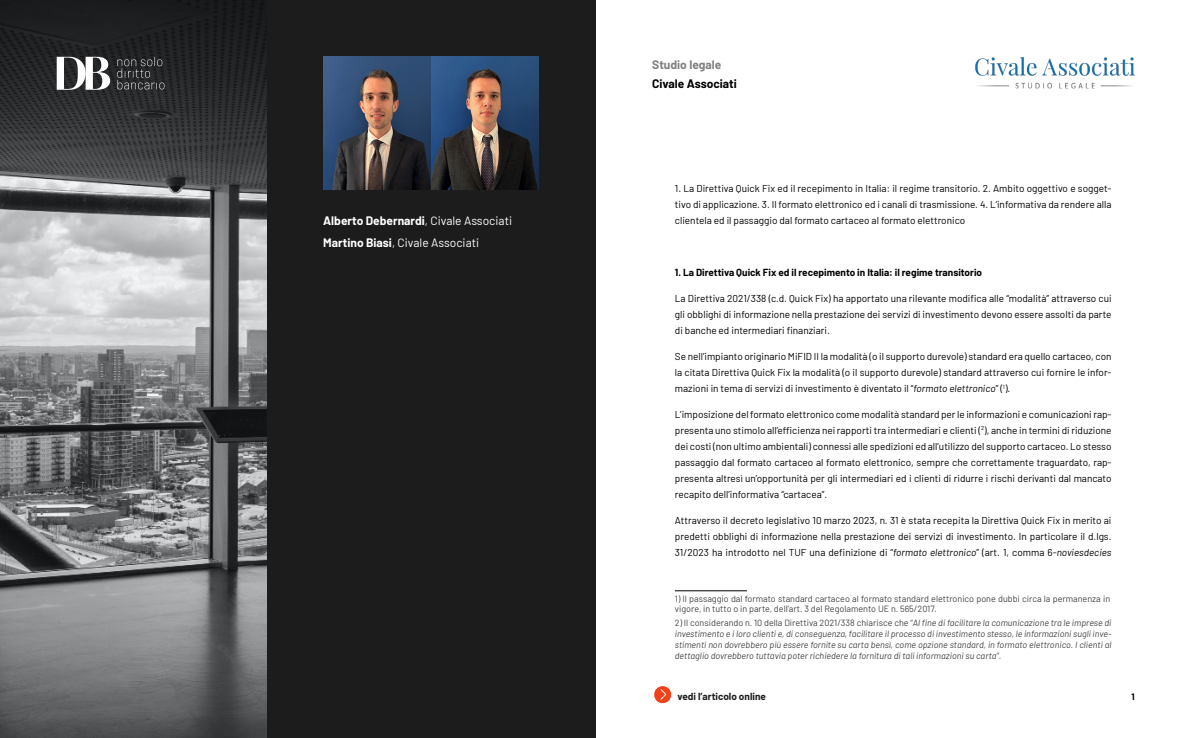
<style>
.page{position:relative;width:1191px;height:738px;background:#fff}
.page>*{position:absolute;margin:0;border:0;box-sizing:border-box;transform-origin:0 0}
.t1{font:12px/22px "Barlow";color:#fff}
.t2{font:700 12px "Barlow";color:#000}
.t3{font:700 12px "Barlow";color:#808080}
.t4{font:10px/16px "Barlow";color:#000;text-align:justify}
.t5{font:700 10px "Barlow";color:#000}
.t6{font:700 10px "Barlow";color:#1c1c1c}
.t7{font:italic 9px/10.8px "Barlow";color:#444;text-align:justify}
.t8{font:9px/10.8px "Barlow";color:#444}
.t9{font:700 9px "Barlow";color:#000}
.s1{font-weight:700}
.s2{font-style:italic}
.s3{font-style:normal}
</style>
<div class="page">
<svg style="left:654px;top:686px;width:18px;height:17px"></svg>
<img style="left:975px;top:57px;width:159px;height:32px">
<img style="left:0;top:0;width:266px;height:737px">
<div style="left:266px;top:0;width:329px;height:737px;background:#1c1c1c"></div>
<img style="left:323px;top:57px;width:216px;height:132px">
<hr style="left:675px;top:590px;width:72px;height:1px;background:#000">
<svg style="left:117px;top:57px;width:47px;height:32px;background:#3b3c3e"></svg>
<svg style="left:57px;top:57px;width:53px;height:33px"></svg>
<p class="t1" style="left:323px;top:208px;width:190px"><span class="s1">Alberto Debernardi</span>, Civale Associati<br><span class="s1">Martino Biasi</span>, Civale Associati</p>
<p class="t3" style="left:652px;top:55px;width:71px">Studio legale</p>
<p class="t2" style="left:652px;top:75px;width:86px">Civale Associati</p>
<p class="t4" style="left:675px;top:179px;width:438px">1. La Direttiva Quick Fix ed il recepimento in Italia: il regime transitorio. 2. Ambito oggettivo e sogget&shy;tivo di applicazione. 3. Il formato elettronico ed i canali di trasmissione. 4. L’informativa da rendere alla clientela ed il passaggio dal formato cartaceo al formato elettronico</p>
<p class="t5" style="left:675px;top:264px;width:309px">1. La Direttiva Quick Fix ed il recepimento in Italia: il regime transitorio</p>
<p class="t4" style="left:675px;top:289px;width:438px">La Direttiva 2021/338 (c.d. Quick Fix) ha apportato una rilevante modifica alle “modalità” attraverso cui gli obblighi di informazione nella prestazione dei servizi di investimento devono essere assolti da parte di banche ed intermediari finanziari.</p>
<p class="t4" style="left:675px;top:347px;width:438px">Se nell’impianto originario MiFID II la modalità (o il supporto durevole) standard era quello cartaceo, con la citata Direttiva Quick Fix la modalità (o il supporto durevole) standard attraverso cui fornire le infor&shy;mazioni in tema di servizi di investimento è diventato il “<span class="s2">formato elettronico</span>” (<sup>1</sup>).</p>
<p class="t4" style="left:675px;top:405px;width:438px">L’imposizione del formato elettronico come modalità standard per le informazioni e comunicazioni rap&shy;presenta uno stimolo all’efficienza nei rapporti tra intermediari e clienti (<sup>2</sup>), anche in termini di riduzione dei costi (non ultimo ambientali) connessi alle spedizioni ed all’utilizzo del supporto cartaceo. Lo stesso passaggio dal formato cartaceo al formato elettronico, sempre che correttamente traguardato, rap&shy;presenta altresì un’opportunità per gli intermediari ed i clienti di ridurre i rischi derivanti dal mancato recapito dell’informativa “cartacea”.</p>
<p class="t4" style="left:675px;top:511px;width:438px">Attraverso il decreto legislativo 10 marzo 2023, n. 31 è stata recepita la Direttiva Quick Fix in merito ai predetti obblighi di informazione nella prestazione dei servizi di investimento. In particolare il d.lgs.<br>31/2023 ha introdotto nel TUF una definizione di “<span class="s2">formato elettronico</span>” (art. 1, comma 6-<span class="s2">noviesdecies</span></p>
<p class="t8" style="left:675px;top:591px;width:437px">1) Il passaggio dal formato standard cartaceo al formato standard elettronico pone dubbi circa la permanenza in vigore, in tutto o in parte, dell’art. 3 del Regolamento UE n. 565/2017.</p>
<p class="t7" style="left:675px;top:616px;width:438px"><span class="s3">2) Il considerando n. 10 della Direttiva 2021/338 chiarisce che “</span>Al fine di facilitare la comunicazione tra le imprese di investimento e i loro clienti e, di conseguenza, facilitare il processo di investimento stesso, le informazioni sugli inve&shy;stimenti non dovrebbero più essere fornite su carta bensì, come opzione standard, in formato elettronico. I clienti al dettaglio dovrebbero tuttavia poter richiedere la fornitura di tali informazioni su carta”<span class="s3">.</span></p>
<p class="t6" style="left:677px;top:688px;width:90px">vedi l’articolo online</p>
<p class="t9" style="left:1131px;top:689px;width:5px">1</p>
</div>
